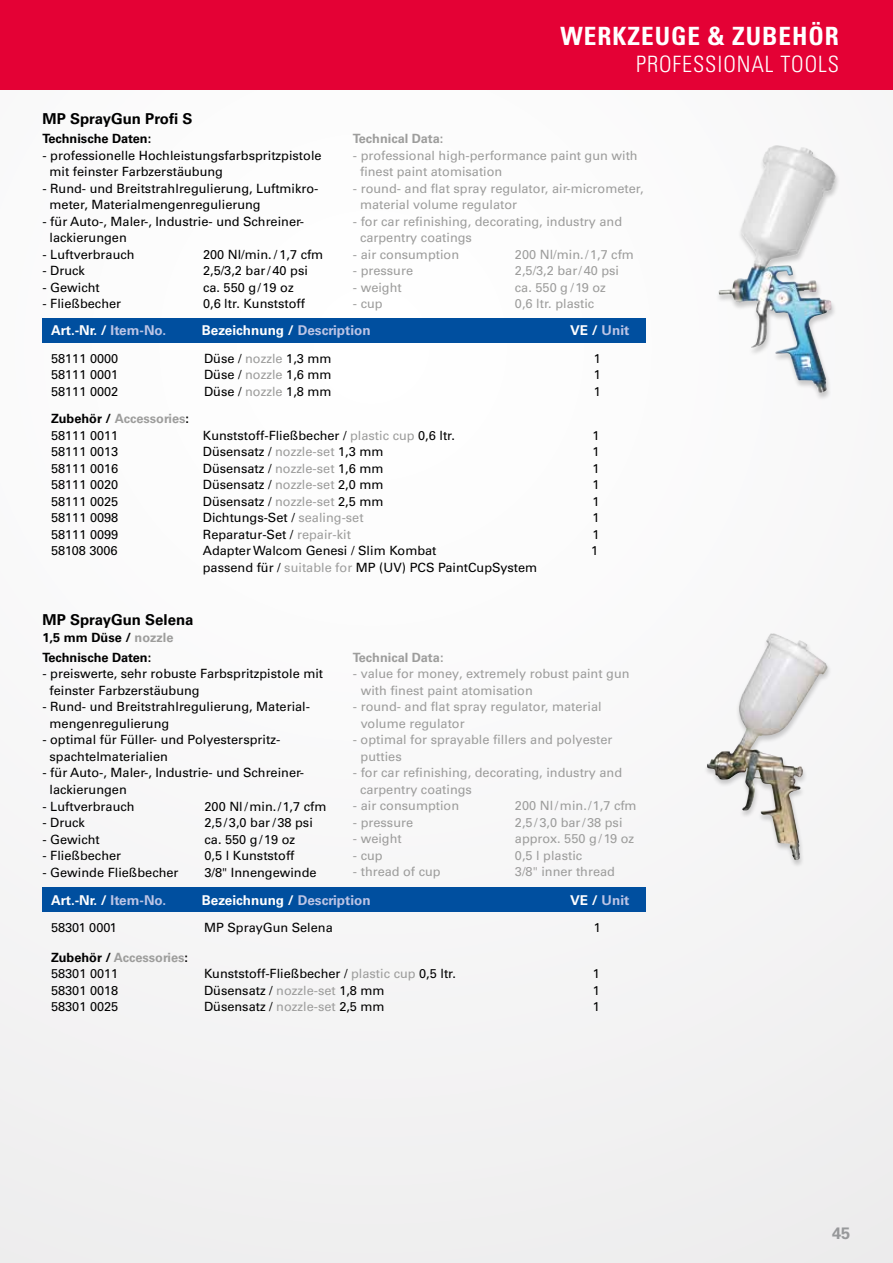
<style>
.page{position:relative;width:893px;height:1263px;background:#f8f8f9}
.page>*{position:absolute;margin:0;border:0;box-sizing:border-box;transform-origin:0 0}
.t1{font:25.2px "Univers LTCYR 67 Bold Cond";letter-spacing:.04em;color:#fff}
.t2{font:22.5px "Univers LTCYR 47 Light Cond";letter-spacing:.04em;color:#fff}
.t3{font:700 16.5px "Univers LT Pro 65";color:#97989a}
.t4{font:700 15px "Univers LT Pro 65";color:#000}
.t5{font:700 13.5px "Univers LT Pro 65";color:#fff}
.t6{font:700 13.5px "Univers LT Pro 65";color:#bcc4e5}
.t7{font:12.75px/16.5px "Univers LT Pro 55 Roman";color:#000}
.t8{font:12.75px/16.5px "Univers LT Pro 55 Roman";color:#9d9d9c}
.t9{font:700 12.75px "Univers LT Pro 65";color:#9d9d9c}
.t10{font:700 12.75px "Univers LT Pro 65";color:#000}
.s1{color:#bcc4e5}
.s2{color:#fff}
.s3{color:#9d9d9c}
.s4{color:#000}
</style>
<div class="page">
<div style="left:0;top:0;width:893px;height:89px;background:#e40135"></div>
<div style="left:43px;top:319px;width:603px;height:24px;background:#004f9f"></div>
<img style="left:719px;top:145px;width:113px;height:248px">
<div style="left:43px;top:888px;width:603px;height:24px;background:#004f9f"></div>
<div style="left:703px;top:633px;width:130px;height:236px;background:#000;opacity:.2"></div>
<img style="left:707px;top:633px;width:94px;height:227px">
<p class="t4" style="left:43px;top:109px;width:151px">MP SprayGun Profi S</p>
<p class="t10" style="left:43px;top:131px;width:110px">Technische Daten:</p>
<p class="t7" style="left:50px;top:147px;width:274px;text-indent:-7px">- professionelle Hochleistungsfarbspritzpistole mit feinster Farbzerstäubung</p>
<p class="t7" style="left:50px;top:180px;width:270px;text-indent:-7px">- Rund- und Breitstrahlregulierung, Luftmikro&shy;meter, Materialmengenregulierung</p>
<p class="t7" style="left:50px;top:213px;width:256px;text-indent:-7px">- für Auto-, Maler-, Industrie- und Schreiner&shy;lackierungen</p>
<p class="t7" style="left:43px;top:246px;width:94px">- Luftverbrauch</p>
<p class="t7" style="left:203px;top:246px;width:122px">200 Nl/min. / 1,7 cfm</p>
<p class="t7" style="left:43px;top:262px;width:44px">- Druck</p>
<p class="t7" style="left:203px;top:262px;width:106px">2,5/3,2 bar / 40 psi</p>
<p class="t7" style="left:43px;top:279px;width:59px">- Gewicht</p>
<p class="t7" style="left:203px;top:279px;width:92px">ca. 550 g/19 oz</p>
<p class="t7" style="left:43px;top:295px;width:80px">- Fließbecher</p>
<p class="t7" style="left:203px;top:295px;width:104px">0,6 ltr. Kunststoff</p>
<h1 class="t1" style="left:560px;top:21px;width:280px">WERKZEUGE &amp; ZUBEHÖR</h1>
<h2 class="t2" style="left:636px;top:49px;width:204px">PROFESSIONAL TOOLS</h2>
<p class="t9" style="left:353px;top:131px;width:92px">Technical Data:</p>
<p class="t8" style="left:360px;top:147px;width:279px;text-indent:-7px">- professional high-performance paint gun with finest paint atomisation</p>
<p class="t8" style="left:360px;top:180px;width:285px;text-indent:-7px">- round- and flat spray regulator, air-micrometer, material volume regulator</p>
<p class="t8" style="left:360px;top:213px;width:264px;text-indent:-7px">- for car refinishing, decorating, industry and carpentry coatings</p>
<p class="t8" style="left:353px;top:246px;width:108px">- air consumption</p>
<p class="t8" style="left:515px;top:246px;width:121px">200 Nl/min./1,7 cfm</p>
<p class="t8" style="left:353px;top:262px;width:62px">- pressure</p>
<p class="t8" style="left:515px;top:262px;width:106px">2,5/3,2 bar/40 psi</p>
<p class="t8" style="left:353px;top:279px;width:50px">- weight</p>
<p class="t8" style="left:515px;top:279px;width:92px">ca. 550 g /19 oz</p>
<p class="t8" style="left:353px;top:295px;width:31px">- cup</p>
<p class="t8" style="left:515px;top:295px;width:81px">0,6 ltr. plastic</p>
<p class="t5" style="left:51px;top:323px;width:117px">Art.-Nr. / <span class="s1">Item-No.</span></p>
<p class="t5" style="left:202px;top:323px;width:170px">Bezeichnung / <span class="s1">Description</span></p>
<p class="t6" style="left:570px;top:323px;width:61px"><span class="s2">VE /</span> Unit</p>
<p class="t7" style="left:51px;top:350px;width:69px;text-align:justify">58111 0000<br>58111 0001<br>58111 0002</p>
<p class="t7" style="left:204px;top:350px;width:129px;text-align:justify">Düse / <span class="s3">nozzle</span> 1,3 mm Düse / <span class="s3">nozzle</span> 1,6 mm Düse / <span class="s3">nozzle</span> 1,8 mm</p>
<p class="t7" style="left:594px;top:350px;width:9px;text-align:justify">1<br>1<br>1</p>
<p class="t9" style="left:51px;top:411px;width:140px"><span class="s4">Zubehör /</span> Accessories<span class="s4">:</span></p>
<p class="t7" style="left:51px;top:427px;width:69px">58111 0011</p>
<p class="t7" style="left:203px;top:427px;width:254px">Kunststoff-Fließbecher / <span class="s3">plastic cup</span> 0,6 ltr.</p>
<p class="t7" style="left:592px;top:427px;width:9px">1</p>
<p class="t7" style="left:51px;top:444px;width:69px">58111 0013</p>
<p class="t7" style="left:203px;top:444px;width:182px">Düsensatz / <span class="s3">nozzle-set</span> 1,3 mm</p>
<p class="t7" style="left:592px;top:444px;width:9px">1</p>
<p class="t7" style="left:51px;top:460px;width:69px">58111 0016</p>
<p class="t7" style="left:203px;top:460px;width:182px">Düsensatz / <span class="s3">nozzle-set</span> 1,6 mm</p>
<p class="t7" style="left:592px;top:460px;width:9px">1</p>
<p class="t7" style="left:51px;top:477px;width:69px">58111 0020</p>
<p class="t7" style="left:203px;top:477px;width:182px">Düsensatz / <span class="s3">nozzle-set</span> 2,0 mm</p>
<p class="t7" style="left:592px;top:477px;width:9px">1</p>
<p class="t7" style="left:51px;top:493px;width:69px">58111 0025</p>
<p class="t7" style="left:203px;top:493px;width:182px">Düsensatz / <span class="s3">nozzle-set</span> 2,5 mm</p>
<p class="t7" style="left:592px;top:493px;width:9px">1</p>
<p class="t7" style="left:51px;top:510px;width:69px">58111 0098</p>
<p class="t7" style="left:203px;top:510px;width:162px">Dichtungs-Set / <span class="s3">sealing-set</span></p>
<p class="t7" style="left:592px;top:510px;width:9px">1</p>
<p class="t7" style="left:51px;top:526px;width:69px">58111 0099</p>
<p class="t7" style="left:203px;top:526px;width:150px">Reparatur-Set / <span class="s3">repair-kit</span></p>
<p class="t7" style="left:592px;top:526px;width:9px">1</p>
<p class="t7" style="left:51px;top:543px;width:68px">58108 3006</p>
<p class="t7" style="left:203px;top:543px;width:235px">Adapter Walcom Genesi / Slim Kombat</p>
<p class="t7" style="left:591px;top:543px;width:9px">1</p>
<p class="t7" style="left:203px;top:559px;width:336px">passend für / <span class="s3">suitable for</span> MP (UV) PCS PaintCupSystem</p>
<p class="t4" style="left:43px;top:611px;width:153px">MP SprayGun Selena</p>
<p class="t10" style="left:43px;top:630px;width:133px">1,5 mm Düse / <span class="s3">nozzle</span></p>
<p class="t10" style="left:43px;top:650px;width:110px">Technische Daten:</p>
<p class="t7" style="left:50px;top:666px;width:275px;text-indent:-7px">- preiswerte, sehr robuste Farbspritzpistole mit feinster Farbzerstäubung</p>
<p class="t7" style="left:50px;top:699px;width:262px;text-indent:-7px">- Rund- und Breitstrahlregulierung, Material&shy;mengenregulierung</p>
<p class="t7" style="left:50px;top:732px;width:232px;text-indent:-7px">- optimal für Füller- und Polyesterspritz&shy;spachtelmaterialien</p>
<p class="t7" style="left:50px;top:765px;width:256px;text-indent:-7px">- für Auto-, Maler-, Industrie- und Schreiner&shy;lackierungen</p>
<p class="t7" style="left:43px;top:798px;width:94px">- Luftverbrauch</p>
<p class="t7" style="left:205px;top:798px;width:123px">200 Nl/min./1,7 cfm</p>
<p class="t7" style="left:43px;top:814px;width:44px">- Druck</p>
<p class="t7" style="left:205px;top:814px;width:110px">2,5/3,0 bar /38 psi</p>
<p class="t7" style="left:43px;top:831px;width:59px">- Gewicht</p>
<p class="t7" style="left:205px;top:831px;width:92px">ca. 550 g/19 oz</p>
<p class="t7" style="left:43px;top:847px;width:80px">- Fließbecher</p>
<p class="t7" style="left:205px;top:847px;width:91px">0,5 l Kunststoff</p>
<p class="t7" style="left:43px;top:864px;width:138px">- Gewinde Fließbecher</p>
<p class="t7" style="left:205px;top:864px;width:114px">3/8" Innengewinde</p>
<p class="t9" style="left:353px;top:650px;width:92px">Technical Data:</p>
<p class="t8" style="left:361px;top:666px;width:270px;text-indent:-8px">- value for money, extremely robust paint gun with finest paint atomisation</p>
<p class="t8" style="left:361px;top:699px;width:242px;text-indent:-8px">- round- and flat spray regulator, material volume regulator</p>
<p class="t8" style="left:361px;top:732px;width:253px;text-indent:-8px">- optimal for sprayable fillers and polyester putties</p>
<p class="t8" style="left:360px;top:765px;width:264px;text-indent:-7px">- for car refinishing, decorating, industry and carpentry coatings</p>
<p class="t8" style="left:353px;top:798px;width:108px">- air consumption</p>
<p class="t8" style="left:515px;top:798px;width:123px">200 Nl/min./1,7 cfm</p>
<p class="t8" style="left:353px;top:814px;width:62px">- pressure</p>
<p class="t8" style="left:515px;top:814px;width:109px">2,5/3,0 bar/38 psi</p>
<p class="t8" style="left:353px;top:831px;width:50px">- weight</p>
<p class="t8" style="left:515px;top:831px;width:121px">approx. 550 g/ 19 oz</p>
<p class="t8" style="left:353px;top:847px;width:31px">- cup</p>
<p class="t8" style="left:515px;top:847px;width:69px">0,5 l plastic</p>
<p class="t8" style="left:353px;top:864px;width:89px">- thread of cup</p>
<p class="t8" style="left:515px;top:864px;width:102px">3/8" inner thread</p>
<p class="t5" style="left:51px;top:892px;width:117px">Art.-Nr. / <span class="s1">Item-No.</span></p>
<p class="t5" style="left:202px;top:892px;width:170px">Bezeichnung / <span class="s1">Description</span></p>
<p class="t6" style="left:570px;top:892px;width:61px"><span class="s2">VE /</span> Unit</p>
<p class="t7" style="left:51px;top:919px;width:67px">58301 0001</p>
<p class="t7" style="left:204px;top:919px;width:130px">MP SprayGun Selena</p>
<p class="t7" style="left:594px;top:919px;width:9px">1</p>
<p class="t9" style="left:51px;top:950px;width:139px"><span class="s4">Zubehör /</span> Accessories<span class="s4">:</span></p>
<p class="t7" style="left:51px;top:965px;width:69px">58301 0011</p>
<p class="t7" style="left:204px;top:965px;width:254px">Kunststoff-Fließbecher / <span class="s3">plastic cup</span> 0,5 ltr.</p>
<p class="t7" style="left:593px;top:965px;width:9px">1</p>
<p class="t7" style="left:51px;top:982px;width:69px">58301 0018</p>
<p class="t7" style="left:204px;top:982px;width:182px">Düsensatz / <span class="s3">nozzle-set</span> 1,8 mm</p>
<p class="t7" style="left:593px;top:982px;width:9px">1</p>
<p class="t7" style="left:51px;top:998px;width:69px">58301 0025</p>
<p class="t7" style="left:204px;top:998px;width:182px">Düsensatz / <span class="s3">nozzle-set</span> 2,5 mm</p>
<p class="t7" style="left:593px;top:998px;width:9px">1</p>
<p class="t3" style="left:832px;top:1223px;width:20px">45</p>
</div>
